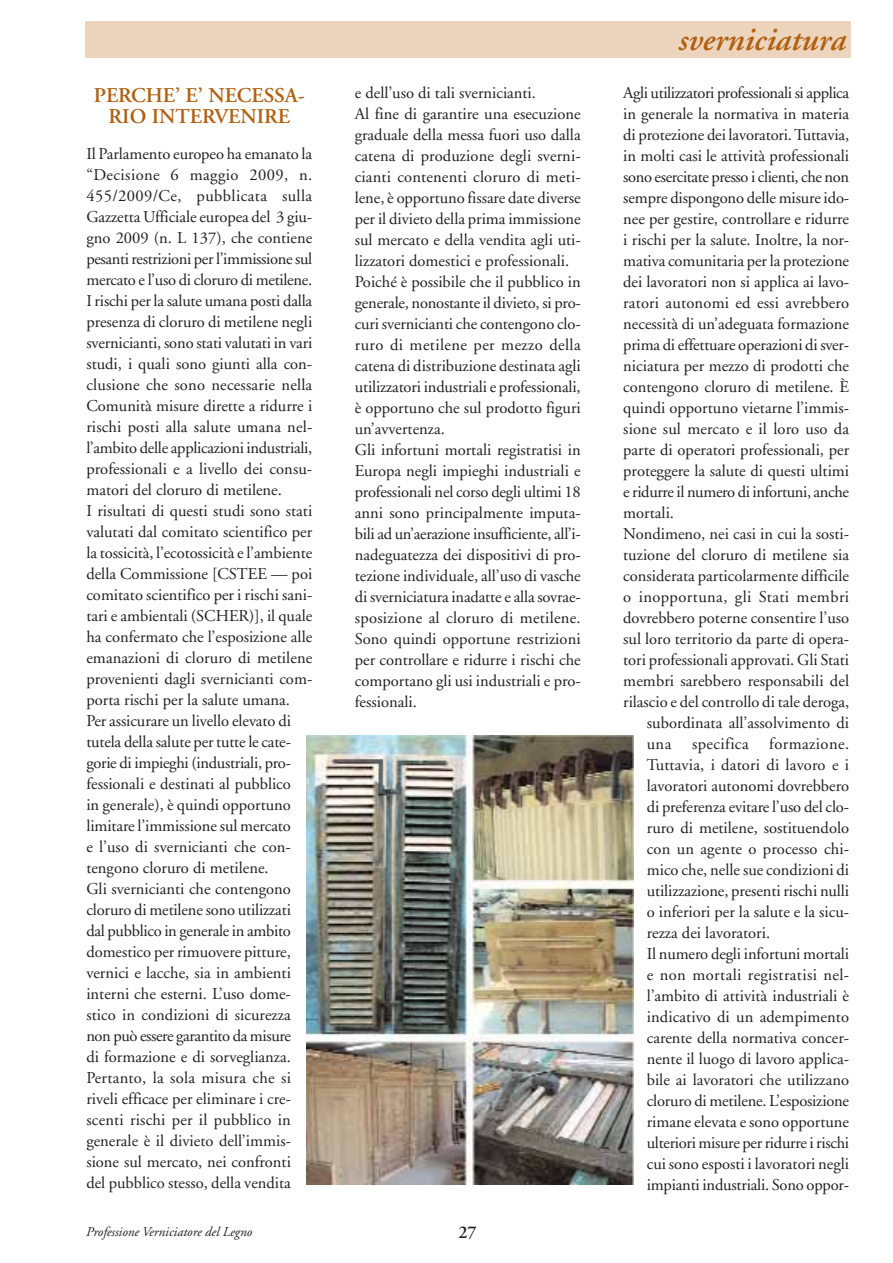
<style>
.page{position:relative;width:893px;height:1263px;background:#fff}
.page>*{position:absolute;margin:0;border:0;box-sizing:border-box;transform-origin:0 0}
.t1{font:italic 600 33px "Adobe Garamond";color:#b06010}
.t2{font:600 21px/21px "Adobe Garamond";color:#b06010;text-align:center}
.t3{font:600 18px "Adobe Garamond";color:#231f20}
.t4{font:16.5px/21px "Adobe Garamond";color:#231f20}
.t5{font:16.5px "Adobe Garamond";letter-spacing:-.025em;color:#231f20}
.t6{font:16.5px "Adobe Garamond";letter-spacing:-.02em;color:#231f20}
.t7{font:16.5px "Adobe Garamond";letter-spacing:.025em;color:#231f20}
.t8{font:16.5px "Adobe Garamond";letter-spacing:.02em;color:#231f20}
.t9{font:italic 13.5px "Adobe Garamond";color:#231f20}
</style>
<div class="page">
<div style="left:85px;top:21px;width:765px;height:36px;background:#edd4bd"></div>
<div style="left:303px;top:730px;width:331px;height:455px;background:linear-gradient(to right,#fff,#fff)"></div>
<img style="left:307px;top:736px;width:326px;height:448px">
<p class="t2" style="left:94px;top:87px;width:212px">PERCHE’ E’ NECESSA-<br>RIO INTERVENIRE</p>
<p class="t4" style="left:86px;top:145px;width:227px">Il Parlamento europeo ha emanato la “Decisione 6 maggio 2009, n.<br>455/2009/Ce, pubblicata sulla Gazzetta Ufficiale europea del 3 giu&shy;gno 2009 (n. L 137), che contiene pesanti restrizioni per l’immissione sul mercato e l’uso di cloruro di metilene.<br>I rischi per la salute umana posti dalla presenza di cloruro di metilene negli svernicianti, sono stati valutati in vari studi, i quali sono giunti alla con&shy;clusione che sono necessarie nella Comunità misure dirette a ridurre i rischi posti alla salute umana nel&shy;l’ambito delle applicazioni industriali, professionali e a livello dei consu&shy;matori del cloruro di metilene.<br>I risultati di questi studi sono stati valutati dal comitato scientifico per la tossicità, l’ecotossicità e l’ambiente della Commissione [CSTEE — poi comitato scientifico per i rischi sani&shy;tari e ambientali (SCHER)], il quale ha confermato che l’esposizione alle emanazioni di cloruro di metilene provenienti dagli svernicianti com&shy;porta rischi per la salute umana.<br>Per assicurare un livello elevato di tutela della salute per tutte le cate&shy;gorie di impieghi (industriali, pro&shy;fessionali e destinati al pubblico<br>in generale), è quindi opportuno limitare l’immissione sul mercato<br>e l’uso di svernicianti che con&shy;tengono cloruro di metilene.<br>Gli svernicianti che contengono cloruro di metilene sono utilizzati dal pubblico in generale in ambito domestico per rimuovere pitture, vernici e lacche, sia in ambienti interni che esterni. L’uso dome&shy;stico in condizioni di sicurezza non può essere garantito da misure<br>di formazione e di sorveglianza.<br>Pertanto, la sola misura che si riveli efficace per eliminare i cre&shy;scenti rischi per il pubblico in generale è il divieto dell’immis&shy;sione sul mercato, nei confronti del pubblico stesso, della vendita</p>
<h1 class="t1" style="left:678px;top:26px;width:169px">sverniciatura</h1>
<p class="t4" style="left:355px;top:84px;width:227px">e dell’uso di tali svernicianti.<br>Al fine di garantire una esecuzione graduale della messa fuori uso dalla catena di produzione degli sverni&shy;cianti contenenti cloruro di meti&shy;lene, è opportuno fissare date diverse per il divieto della prima immissione sul mercato e della vendita agli uti&shy;lizzatori domestici e professionali.<br>Poiché è possibile che il pubblico in generale, nonostante il divieto, si pro&shy;curi svernicianti che contengono clo&shy;ruro di metilene per mezzo della catena di distribuzione destinata agli utilizzatori industriali e professionali, è opportuno che sul prodotto figuri un’avvertenza.<br>Gli infortuni mortali registratisi in Europa negli impieghi industriali e professionali nel corso degli ultimi 18 anni sono principalmente imputa&shy;bili ad un’aerazione insufficiente, all’i&shy;nadeguatezza dei dispositivi di pro&shy;tezione individuale, all’uso di vasche di sverniciatura inadatte e alla sovrae&shy;sposizione al cloruro di metilene.<br>Sono quindi opportune restrizioni per controllare e ridurre i rischi che comportano gli usi industriali e pro&shy;fessionali.</p>
<p class="t5" style="left:623px;top:87px;width:227px">Agli utilizzatori professionali si applica</p>
<p class="t4" style="left:623px;top:105px;width:227px">in generale la normativa in materia</p>
<p class="t4" style="left:623px;top:126px;width:227px">di protezione dei lavoratori. Tuttavia,</p>
<p class="t4" style="left:623px;top:147px;width:227px">in molti casi le attività professionali</p>
<p class="t5" style="left:623px;top:171px;width:227px">sono esercitate presso i clienti, che non</p>
<p class="t4" style="left:623px;top:189px;width:227px">sempre dispongono delle misure ido-</p>
<p class="t4" style="left:623px;top:210px;width:227px">nee per gestire, controllare e ridurre</p>
<p class="t4" style="left:623px;top:231px;width:227px">i rischi per la salute. Inoltre, la nor-</p>
<p class="t4" style="left:623px;top:252px;width:227px">mativa comunitaria per la protezione</p>
<p class="t4" style="left:623px;top:273px;width:227px">dei lavoratori non si applica ai lavo-</p>
<p class="t4" style="left:623px;top:294px;width:227px">ratori autonomi ed essi avrebbero</p>
<p class="t4" style="left:623px;top:315px;width:227px">necessità di un’adeguata formazione</p>
<p class="t4" style="left:623px;top:336px;width:227px">prima di effettuare operazioni di sver-</p>
<p class="t4" style="left:623px;top:357px;width:227px">niciatura per mezzo di prodotti che</p>
<p class="t4" style="left:623px;top:378px;width:227px">contengono cloruro di metilene. È</p>
<p class="t4" style="left:623px;top:399px;width:227px">quindi opportuno vietarne l’immis-</p>
<p class="t4" style="left:623px;top:420px;width:227px">sione sul mercato e il loro uso da</p>
<p class="t4" style="left:623px;top:441px;width:227px">parte di operatori professionali, per</p>
<p class="t4" style="left:623px;top:462px;width:227px">proteggere la salute di questi ultimi</p>
<p class="t6" style="left:623px;top:486px;width:227px">e ridurre il numero di infortuni, anche</p>
<p class="t4" style="left:623px;top:504px;width:52px">mortali.</p>
<p class="t4" style="left:623px;top:525px;width:227px">Nondimeno, nei casi in cui la sosti-</p>
<p class="t4" style="left:623px;top:546px;width:227px">tuzione del cloruro di metilene sia</p>
<p class="t4" style="left:623px;top:567px;width:227px">considerata particolarmente difficile</p>
<p class="t7" style="left:623px;top:591px;width:227px">o inopportuna, gli Stati membri</p>
<p class="t4" style="left:623px;top:609px;width:227px">dovrebbero poterne consentire l’uso</p>
<p class="t4" style="left:623px;top:630px;width:227px">sul loro territorio da parte di opera-</p>
<p class="t4" style="left:623px;top:651px;width:227px">tori professionali approvati. Gli Stati</p>
<p class="t4" style="left:623px;top:672px;width:227px">membri sarebbero responsabili del</p>
<p class="t4" style="left:623px;top:693px;width:227px">rilascio e del controllo di tale deroga,</p>
<p class="t4" style="left:646px;top:714px;width:204px">subordinata all’assolvimento di</p>
<p class="t7" style="left:646px;top:738px;width:204px">una specifica formazione.</p>
<p class="t4" style="left:646px;top:756px;width:204px">Tuttavia, i datori di lavoro e i</p>
<p class="t4" style="left:646px;top:777px;width:204px">lavoratori autonomi dovrebbero</p>
<p class="t4" style="left:646px;top:798px;width:204px">di preferenza evitare l’uso del clo-</p>
<p class="t4" style="left:646px;top:819px;width:204px">ruro di metilene, sostituendolo</p>
<p class="t4" style="left:646px;top:840px;width:204px">con un agente o processo chi-</p>
<p class="t4" style="left:646px;top:861px;width:204px">mico che, nelle sue condizioni di</p>
<p class="t4" style="left:646px;top:882px;width:204px">utilizzazione, presenti rischi nulli</p>
<p class="t4" style="left:646px;top:903px;width:204px">o inferiori per la salute e la sicu-</p>
<p class="t4" style="left:646px;top:924px;width:125px">rezza dei lavoratori.</p>
<p class="t4" style="left:646px;top:945px;width:204px">Il numero degli infortuni mortali</p>
<p class="t8" style="left:646px;top:969px;width:204px">e non mortali registratisi nel-</p>
<p class="t4" style="left:646px;top:987px;width:204px">l’ambito di attività industriali è</p>
<p class="t4" style="left:646px;top:1008px;width:204px">indicativo di un adempimento</p>
<p class="t4" style="left:646px;top:1029px;width:204px">carente della normativa concer-</p>
<p class="t4" style="left:646px;top:1050px;width:204px">nente il luogo di lavoro applica-</p>
<p class="t4" style="left:646px;top:1071px;width:204px">bile ai lavoratori che utilizzano</p>
<p class="t4" style="left:646px;top:1092px;width:204px">cloruro di metilene. L’esposizione</p>
<p class="t4" style="left:646px;top:1113px;width:204px">rimane elevata e sono opportune</p>
<p class="t6" style="left:646px;top:1137px;width:204px">ulteriori misure per ridurre i rischi</p>
<p class="t4" style="left:646px;top:1155px;width:204px">cui sono esposti i lavoratori negli</p>
<p class="t4" style="left:646px;top:1176px;width:204px">impianti industriali. Sono oppor-</p>
<p class="t9" style="left:86px;top:1227px;width:167px">Professione Verniciatore del Legno</p>
<p class="t3" style="left:458px;top:1225px;width:20px">27</p>
</div>
